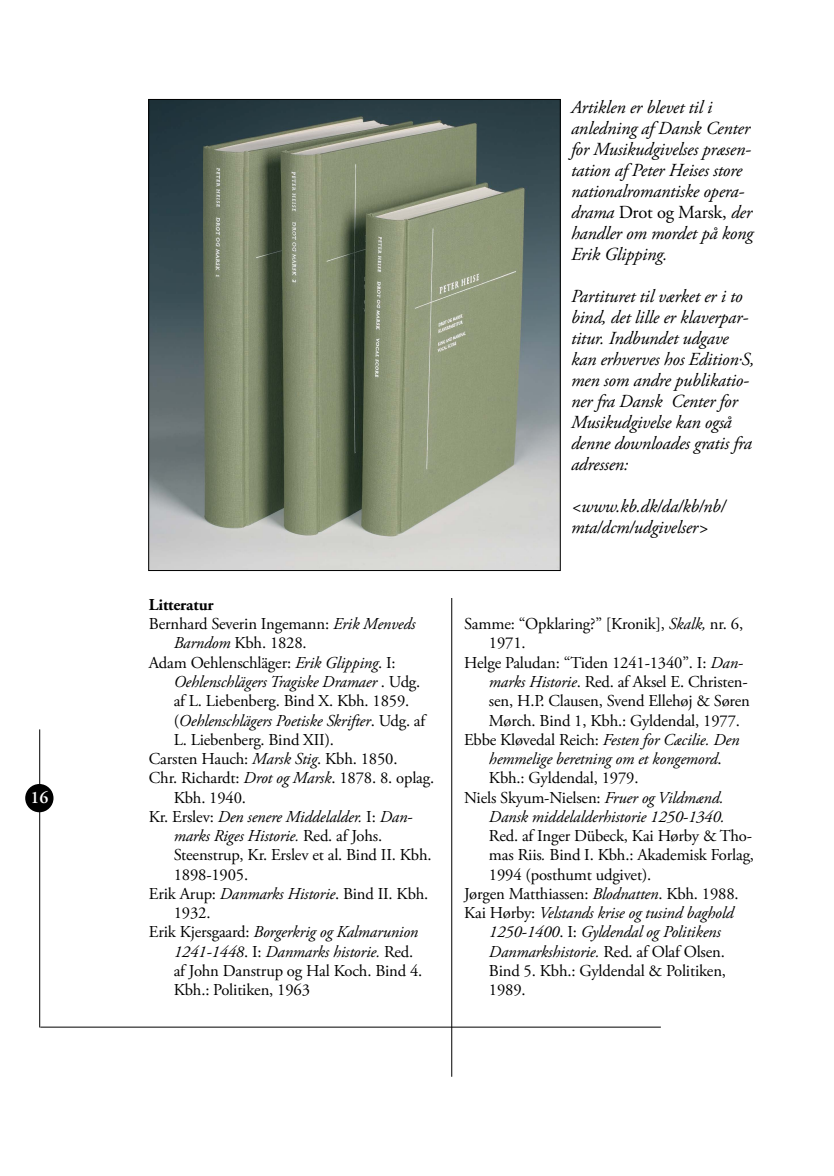
<style>
.page{position:relative;width:834px;height:1176px;background:#fff}
.page>*{position:absolute;margin:0;border:0;box-sizing:border-box;transform-origin:0 0}
.t1{font:italic 18.38px/21px "Adobe Garamond Pro";letter-spacing:-.01em;color:#000}
.t2{font:600 17.5px "Adobe Garamond Pro";color:#fff}
.t3{font:16.62px "Adobe Garamond Pro";letter-spacing:-.01em;color:#000}
.t4{font:italic 16.62px "Adobe Garamond Pro";letter-spacing:-.01em;color:#000}
.t5{font:700 16.62px "Adobe Garamond Pro";letter-spacing:-.01em;color:#000}
.s1{font-style:italic}
.s2{font-style:normal}
</style>
<div class="page">
<hr style="left:40px;top:1027px;width:620px;height:1px;background:#000">
<hr style="left:39px;top:729px;width:1px;height:298px;background:#000">
<hr style="left:451px;top:313px;width:1px;height:763px;background:#000">
<div style="left:25px;top:784px;width:28px;height:28px;background:#000;border-radius:50%"></div>
<div style="left:439px;top:99px;width:25px;height:499px;background:#fff"></div>
<img style="left:150px;top:101px;width:408px;height:468px">
<p class="t2" style="left:30px;top:787px;width:19px">16</p>
<p class="t5" style="left:149px;top:595px;width:66px">Litteratur</p>
<p class="t3" style="left:149px;top:614px;width:268px">Bernhard Severin Ingemann: <span class="s1">Erik Menveds</span></p>
<p class="t3" style="left:174px;top:633px;width:134px"><span class="s1">Barndom</span> Kbh. 1828.</p>
<p class="t3" style="left:149px;top:652px;width:248px">Adam Oehlenschläger: <span class="s1">Erik Glipping</span>. I:</p>
<p class="t4" style="left:174px;top:672px;width:248px">Oehlenschlägers Tragiske Dramaer <span class="s2">. Udg.</span></p>
<p class="t3" style="left:174px;top:691px;width:237px">af L. Liebenberg. Bind X. Kbh. 1859.</p>
<p class="t4" style="left:174px;top:710px;width:253px"><span class="s2">(</span>Oehlenschlägers Poetiske Skrifter<span class="s2">. Udg. af</span></p>
<p class="t3" style="left:174px;top:729px;width:162px">L. Liebenberg. Bind XII).</p>
<p class="t3" style="left:149px;top:749px;width:250px">Carsten Hauch: <span class="s1">Marsk Stig</span>. Kbh. 1850.</p>
<p class="t3" style="left:149px;top:768px;width:287px">Chr. Richardt: <span class="s1">Drot og Marsk</span>. 1878. 8. oplag.</p>
<p class="t3" style="left:174px;top:787px;width:74px">Kbh. 1940.</p>
<p class="t4" style="left:149px;top:806px;width:265px"><span class="s2">Kr. Erslev:</span> Den senere Middelalder. <span class="s2">I:</span> Dan-</p>
<p class="t4" style="left:174px;top:826px;width:210px">marks Riges Historie. <span class="s2">Red. af Johs.</span></p>
<p class="t3" style="left:174px;top:845px;width:259px">Steenstrup, Kr. Erslev et al. Bind II. Kbh.</p>
<p class="t3" style="left:174px;top:864px;width:76px">1898-1905.</p>
<p class="t3" style="left:149px;top:883px;width:281px">Erik Arup: <span class="s1">Danmarks Historie</span>. Bind II. Kbh.</p>
<p class="t3" style="left:174px;top:903px;width:38px">1932.</p>
<p class="t4" style="left:149px;top:922px;width:271px"><span class="s2">Erik Kjersgaard:</span> Borgerkrig og Kalmarunion</p>
<p class="t4" style="left:174px;top:941px;width:241px">1241-1448<span class="s2">. I:</span> Danmarks historie. <span class="s2">Red.</span></p>
<p class="t3" style="left:174px;top:960px;width:250px">af John Danstrup og Hal Koch. Bind 4.</p>
<p class="t3" style="left:174px;top:980px;width:138px">Kbh.: Politiken, 1963</p>
<p class="t1" style="left:571px;top:97px;width:184px">Artiklen er blevet til i anledning af Dansk Center for Musikudgivelses præsen&shy;tation af Peter Heises store nationalromantiske opera&shy;drama <span class="s2">Drot og Marsk,</span> der handler om mordet på kong<br>Erik Glipping.</p>
<p class="t1" style="left:571px;top:286px;width:185px">Partituret til værket er i to bind, det lille er klaverpar&shy;titur. Indbundet udgave kan erhverves hos Edition.S, men som andre publikatio&shy;ner fra Dansk Center for<br>Musikudgivelse kan også denne downloades gratis fra adressen:</p>
<p class="t1" style="left:571px;top:496px;width:156px">&lt;www.kb.dk/da/kb/nb/ mta/dcm/udgivelser&gt;</p>
<p class="t3" style="left:464px;top:614px;width:280px">Samme: “Opklaring?” [Kronik], <span class="s1">Skalk,</span> nr. 6,</p>
<p class="t3" style="left:489px;top:633px;width:38px">1971.</p>
<p class="t3" style="left:464px;top:652px;width:280px">Helge Paludan: “Tiden 1241-1340”. I: <span class="s1">Dan-</span></p>
<p class="t3" style="left:489px;top:672px;width:260px"><span class="s1">marks Historie</span>. Red. af Aksel E. Christen-</p>
<p class="t3" style="left:489px;top:691px;width:262px">sen, H.P. Clausen, Svend Ellehøj &amp; Søren</p>
<p class="t3" style="left:489px;top:710px;width:252px">Mørch. Bind 1, Kbh.: Gyldendal, 1977.</p>
<p class="t4" style="left:464px;top:729px;width:277px"><span class="s2">Ebbe Kløvedal Reich:</span> Festen for Cæcilie. Den</p>
<p class="t4" style="left:489px;top:749px;width:234px">hemmelige beretning om et kongemord<span class="s2">.</span></p>
<p class="t3" style="left:489px;top:768px;width:151px">Kbh.: Gyldendal, 1979.</p>
<p class="t3" style="left:464px;top:787px;width:261px">Niels Skyum-Nielsen: <span class="s1">Fruer og Vildmænd.</span></p>
<p class="t4" style="left:489px;top:806px;width:237px">Dansk middelalderhistorie 1250-1340.</p>
<p class="t3" style="left:489px;top:826px;width:265px">Red. af Inger Dübeck, Kai Hørby &amp; Tho-</p>
<p class="t3" style="left:489px;top:845px;width:266px">mas Riis<span class="s1">.</span> Bind I. Kbh.: Akademisk Forlag,</p>
<p class="t3" style="left:489px;top:864px;width:164px">1994 (posthumt udgivet).</p>
<p class="t3" style="left:464px;top:883px;width:276px">Jørgen Matthiassen: <span class="s1">Blodnatten</span>. Kbh. 1988.</p>
<p class="t4" style="left:464px;top:903px;width:271px"><span class="s2">Kai Hørby:</span> Velstands krise og tusind baghold</p>
<p class="t4" style="left:489px;top:922px;width:233px">1250-1400<span class="s2">. I:</span> Gyldendal og Politikens</p>
<p class="t4" style="left:489px;top:941px;width:237px">Danmarkshistorie. <span class="s2">Red. af Olaf Olsen.</span></p>
<p class="t3" style="left:489px;top:960px;width:238px">Bind 5. Kbh.: Gyldendal &amp; Politiken,</p>
<p class="t3" style="left:489px;top:980px;width:38px">1989.</p>
</div>
